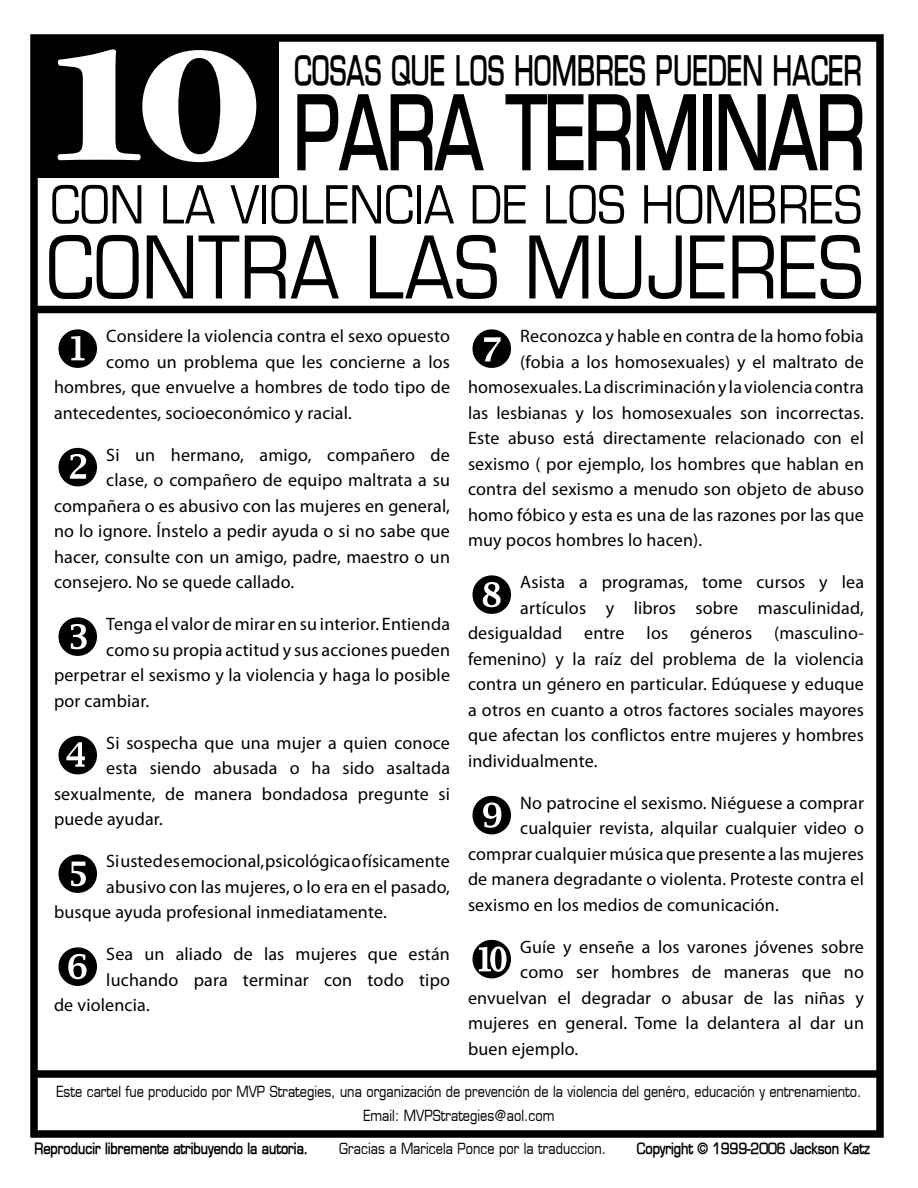
<style>
.page{position:relative;width:918px;height:1188px;background:#fff}
.page>*{position:absolute;margin:0;border:0;box-sizing:border-box;transform-origin:0 0}
.t1{font:700 171.3px "Adobe Garamond Pro";color:#fff;scale:1.44 1}
.t2{font:700 97.5px "Eurasia";color:#000;scale:.83 1}
.t3{font:84px "Eurasia Normal";letter-spacing:.005em;color:#000}
.t4{font:51px "Eurasia Normal";letter-spacing:.005em;color:#000}
.t5{font:700 39px "Eurasia";letter-spacing:.025em;color:#000;scale:.77 1}
.t6{font:18px "Myriad Pro";letter-spacing:.01em;color:#000}
.t7{font:15px/24px "Eurasia Normal";color:#000;text-align:center}
.t8{font:700 15px "Eurasia";color:#000}
</style>
<div class="page">
<div style="left:30px;top:34px;width:854px;height:1104px;border:8px solid #000"></div>
<div style="left:34px;top:306px;width:845px;height:7px;background:#000"></div>
<div style="left:34px;top:1070px;width:845px;height:8px;background:#000"></div>
<div style="left:35px;top:38px;width:244px;height:140px;background:#000"></div>
<h1 class="t1" style="left:34px;top:6px;width:161px">10</h1>
<h3 class="t5" style="left:294px;top:44px;width:738px">COSAS QUE LOS HOMBRES PUEDEN HACER</h3>
<h2 class="t2" style="left:294px;top:68px;width:689px">PARA TERMINAR</h2>
<h3 class="t4" style="left:50px;top:171px;width:813px">CON LA VIOLENCIA DE LOS HOMBRES</h3>
<h3 class="t3" style="left:46px;top:213px;width:819px">CONTRA LAS MUJERES</h3>
<p class="t6" style="left:106px;top:327px;width:345px">Considere la violencia contra el sexo opuesto</p>
<p class="t6" style="left:106px;top:352px;width:345px">como un problema que les concierne a los</p>
<p class="t6" style="left:54px;top:378px;width:398px">hombres, que envuelve a hombres de todo tipo de</p>
<p class="t6" style="left:54px;top:403px;width:299px">antecedentes, socioeconómico y racial.</p>
<p class="t6" style="left:106px;top:445px;width:345px">Si un hermano, amigo, compañero de</p>
<p class="t6" style="left:106px;top:471px;width:345px">clase, o compañero de equipo maltrata a su</p>
<p class="t6" style="left:54px;top:496px;width:398px">compañera o es abusivo con las mujeres en general,</p>
<p class="t6" style="left:54px;top:522px;width:397px">no lo ignore. Ínstelo a pedir ayuda o si no sabe que</p>
<p class="t6" style="left:54px;top:547px;width:398px">hacer, consulte con un amigo, padre, maestro o un</p>
<p class="t6" style="left:54px;top:573px;width:242px">consejero. No se quede callado.</p>
<p class="t6" style="left:106px;top:615px;width:345px">Tenga el valor de mirar en su interior. Entienda</p>
<p class="t6" style="left:106px;top:640px;width:345px">como su propia actitud y sus acciones pueden</p>
<p class="t6" style="left:54px;top:666px;width:398px">perpetrar el sexismo y la violencia y haga lo posible</p>
<p class="t6" style="left:54px;top:691px;width:97px">por cambiar.</p>
<p class="t6" style="left:106px;top:733px;width:345px">Si sospecha que una mujer a quien conoce</p>
<p class="t6" style="left:106px;top:759px;width:345px">esta siendo abusada o ha sido asaltada</p>
<p class="t6" style="left:54px;top:784px;width:398px">sexualmente, de manera bondadosa pregunte si</p>
<p class="t6" style="left:54px;top:810px;width:110px">puede ayudar.</p>
<p class="t6" style="left:106px;top:852px;width:345px">Si usted es emocional, psicológica o físicamente</p>
<p class="t6" style="left:106px;top:877px;width:345px">abusivo con las mujeres, o lo era en el pasado,</p>
<p class="t6" style="left:54px;top:903px;width:334px">busque ayuda profesional inmediatamente.</p>
<p class="t6" style="left:106px;top:945px;width:345px">Sea un aliado de las mujeres que están</p>
<p class="t6" style="left:106px;top:970px;width:345px">luchando para terminar con todo tipo</p>
<p class="t6" style="left:54px;top:996px;width:97px">de violencia.</p>
<p class="t6" style="left:520px;top:327px;width:345px">Reconozca y hable en contra de la homo fobia</p>
<p class="t6" style="left:520px;top:352px;width:345px">(fobia a los homosexuales) y el maltrato de</p>
<p class="t6" style="left:468px;top:378px;width:398px">homosexuales. La discriminación y la violencia contra</p>
<p class="t6" style="left:468px;top:403px;width:398px">las lesbianas y los homosexuales son incorrectas.</p>
<p class="t6" style="left:468px;top:429px;width:397px">Este abuso está directamente relacionado con el</p>
<p class="t6" style="left:468px;top:454px;width:398px">sexismo ( por ejemplo, los hombres que hablan en</p>
<p class="t6" style="left:468px;top:480px;width:397px">contra del sexismo a menudo son objeto de abuso</p>
<p class="t6" style="left:468px;top:505px;width:397px">homo fóbico y esta es una de las razones por las que</p>
<p class="t6" style="left:468px;top:531px;width:236px">muy pocos hombres lo hacen).</p>
<p class="t6" style="left:520px;top:573px;width:345px">Asista a programas, tome cursos y lea</p>
<p class="t6" style="left:520px;top:598px;width:345px">artículos y libros sobre masculinidad,</p>
<p class="t6" style="left:468px;top:624px;width:398px">desigualdad entre los géneros (masculino-</p>
<p class="t6" style="left:468px;top:649px;width:397px">femenino) y la raíz del problema de la violencia</p>
<p class="t6" style="left:468px;top:675px;width:397px">contra un género en particular. Edúquese y eduque</p>
<p class="t6" style="left:468px;top:700px;width:397px">a otros en cuanto a otros factores sociales mayores</p>
<p class="t6" style="left:468px;top:726px;width:397px">que afectan los conflictos entre mujeres y hombres</p>
<p class="t6" style="left:468px;top:751px;width:131px">individualmente.</p>
<p class="t6" style="left:520px;top:793px;width:345px">No patrocine el sexismo. Niéguese a comprar</p>
<p class="t6" style="left:520px;top:819px;width:345px">cualquier revista, alquilar cualquier video o</p>
<p class="t6" style="left:468px;top:844px;width:398px">comprar cualquier música que presente a las mujeres</p>
<p class="t6" style="left:468px;top:870px;width:398px">de manera degradante o violenta. Proteste contra el</p>
<p class="t6" style="left:468px;top:895px;width:312px">sexismo en los medios de comunicación.</p>
<p class="t6" style="left:520px;top:937px;width:345px">Guíe y enseñe a los varones jóvenes sobre</p>
<p class="t6" style="left:520px;top:963px;width:345px">como ser hombres de maneras que no</p>
<p class="t6" style="left:468px;top:988px;width:397px">envuelvan el degradar o abusar de las niñas y</p>
<p class="t6" style="left:468px;top:1014px;width:398px">mujeres en general. Tome la delantera al dar un</p>
<p class="t6" style="left:468px;top:1039px;width:112px">buen ejemplo.</p>
<p class="t7" style="left:56px;top:1079px;width:807px">Este cartel fue producido por MVP Strategies, una organización de prevención de la violencia del genéro, educación y entrenamiento.<br>Email: MVPStrategies@aol.com</p>
<p class="t8" style="left:34px;top:1139px;width:275px">Reproducir libremente atribuyendo la autoria.</p>
<p class="t7" style="left:339px;top:1136px;width:268px">Gracias a Maricela Ponce por la traduccion.</p>
<p class="t8" style="left:637px;top:1139px;width:235px">Copyright © 1999-2006 Jackson Katz</p>
</div>
